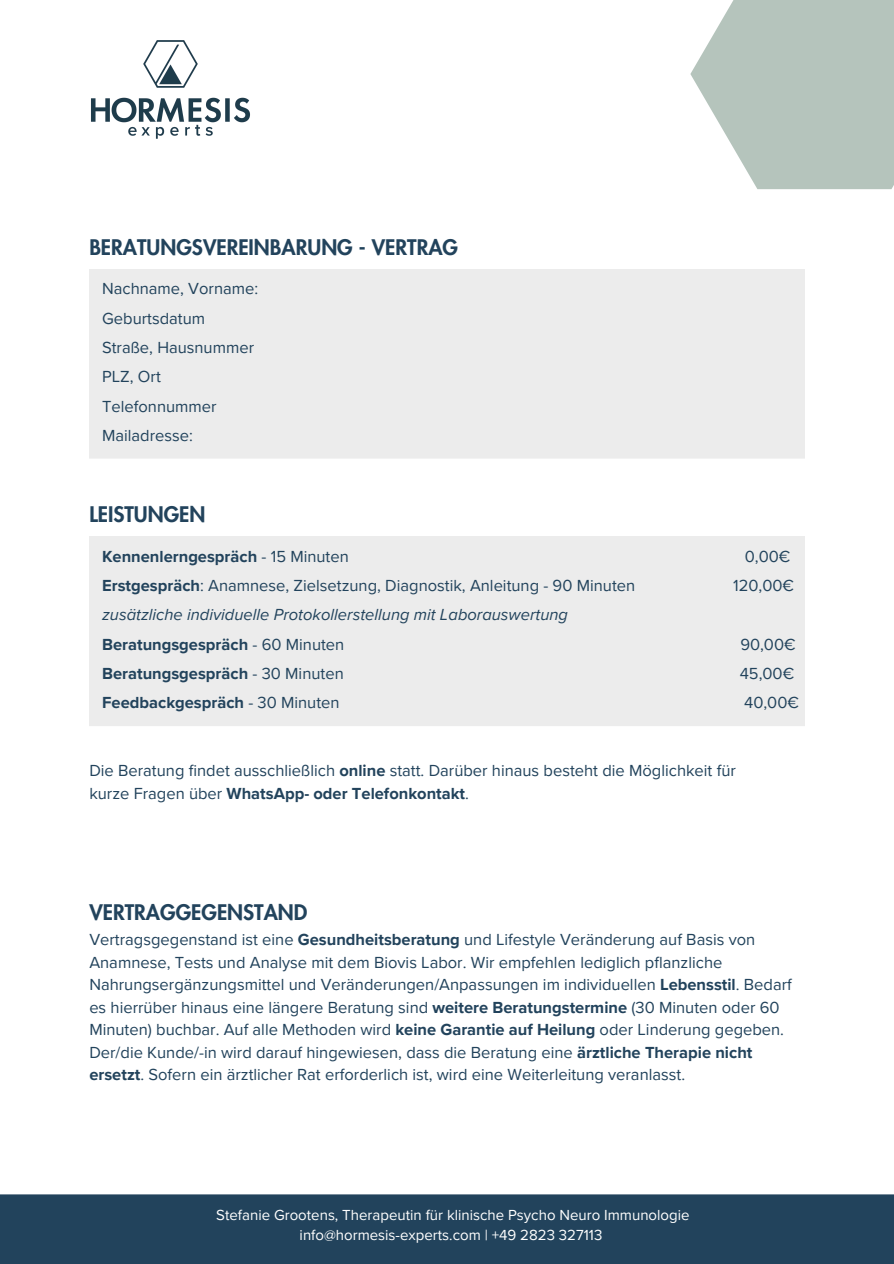
<style>
.page{position:relative;width:894px;height:1264px;background:#fff}
.page>*{position:absolute;margin:0;border:0;box-sizing:border-box;transform-origin:0 0}
.t1{font:800 21px "Futura LT Pro";color:#22435c}
.t2{font:16.5px/22.5px "Proxima Nova";color:#22435c}
.t3{font:700 16.5px "Proxima Nova";color:#22435c}
.t4{font:italic 16.5px "Proxima Nova";color:#22435c}
.t5{font:15px "Proxima Nova";color:#fff}
.s1{font-weight:400}
.s2{font-weight:700}
</style>
<div class="page">
<div style="left:0;top:1194px;width:893px;height:69px;background:#22435c"></div>
<img style="left:91px;top:40px;width:159px;height:99px">
<div style="left:690px;top:0;width:203px;height:189px;background:#b5c4bc"></div>
<div style="left:89px;top:269px;width:715px;height:189px;background:#ececec"></div>
<div style="left:89px;top:537px;width:715px;height:189px;background:#ececec"></div>
<h1 class="t1" style="left:89px;top:237px;width:370px">BERATUNGSVEREINBARUNG - VERTRAG</h1>
<p class="t2" style="left:102px;top:278px;width:157px">Nachname, Vorname:</p>
<p class="t2" style="left:102px;top:307px;width:104px">Geburtsdatum</p>
<p class="t2" style="left:102px;top:336px;width:153px">Straße, Hausnummer</p>
<p class="t2" style="left:102px;top:366px;width:60px">PLZ, Ort</p>
<p class="t2" style="left:102px;top:395px;width:116px">Telefonnummer</p>
<p class="t2" style="left:102px;top:424px;width:92px">Mailadresse:</p>
<p class="t1" style="left:89px;top:505px;width:117px">LEISTUNGEN</p>
<p class="t3" style="left:102px;top:546px;width:248px">Kennenlerngespräch <span class="s1">- 15 Minuten</span></p>
<p class="t2" style="left:744px;top:545px;width:47px">0,00€</p>
<p class="t2" style="left:102px;top:574px;width:534px"><span class="s2">Erstgespräch</span>: Anamnese, Zielsetzung, Diagnostik, Anleitung - 90 Minuten</p>
<p class="t2" style="left:733px;top:574px;width:62px">120,00€</p>
<p class="t4" style="left:102px;top:605px;width:467px">zusätzliche individuelle Protokollerstellung mit Laborauswertung</p>
<p class="t3" style="left:102px;top:634px;width:244px">Beratungsgespräch <span class="s1">- 60 Minuten</span></p>
<p class="t2" style="left:740px;top:633px;width:57px">90,00€</p>
<p class="t3" style="left:102px;top:663px;width:243px">Beratungsgespräch <span class="s1">- 30 Minuten</span></p>
<p class="t2" style="left:739px;top:662px;width:56px">45,00€</p>
<p class="t3" style="left:102px;top:693px;width:239px">Feedbackgespräch <span class="s1">- 30 Minuten</span></p>
<p class="t2" style="left:744px;top:691px;width:56px">40,00€</p>
<h1 class="t2" style="left:89px;top:760px;width:648px">Die Beratung findet ausschließlich <span class="s2">online</span> statt. Darüber hinaus besteht die Möglichkeit für kurze Fragen über <span class="s2">WhatsApp- oder Telefonkontakt</span>.</h1>
<p class="t1" style="left:89px;top:903px;width:219px">VERTRAGGEGENSTAND</p>
<p class="t2" style="left:89px;top:928px;width:703px">Vertragsgegenstand ist eine <span class="s2">Gesundheitsberatung</span> und Lifestyle Veränderung auf Basis von Anamnese, Tests und Analyse mit dem Biovis Labor. Wir empfehlen lediglich pflanzliche Nahrungsergänzungsmittel und Veränderungen/Anpassungen im individuellen <span class="s2">Lebensstil</span>. Bedarf es hierrüber hinaus eine längere Beratung sind <span class="s2">weitere Beratungstermine</span> (30 Minuten oder 60<br>Minuten) buchbar. Auf alle Methoden wird <span class="s2">keine Garantie auf Heilung</span> oder Linderung gegeben.<br>Der/die Kunde/-in wird darauf hingewiesen, dass die Beratung eine <span class="s2">ärztliche Therapie nicht ersetzt</span>. Sofern ein ärztlicher Rat erforderlich ist, wird eine Weiterleitung veranlasst.</p>
<p class="t5" style="left:216px;top:1206px;width:474px">Stefanie Grootens, Therapeutin für klinische Psycho Neuro Immunologie</p>
<h1 class="t5" style="left:299px;top:1226px;width:304px">info@hormesis-experts.com | +49 2823 327113</h1>
</div>
